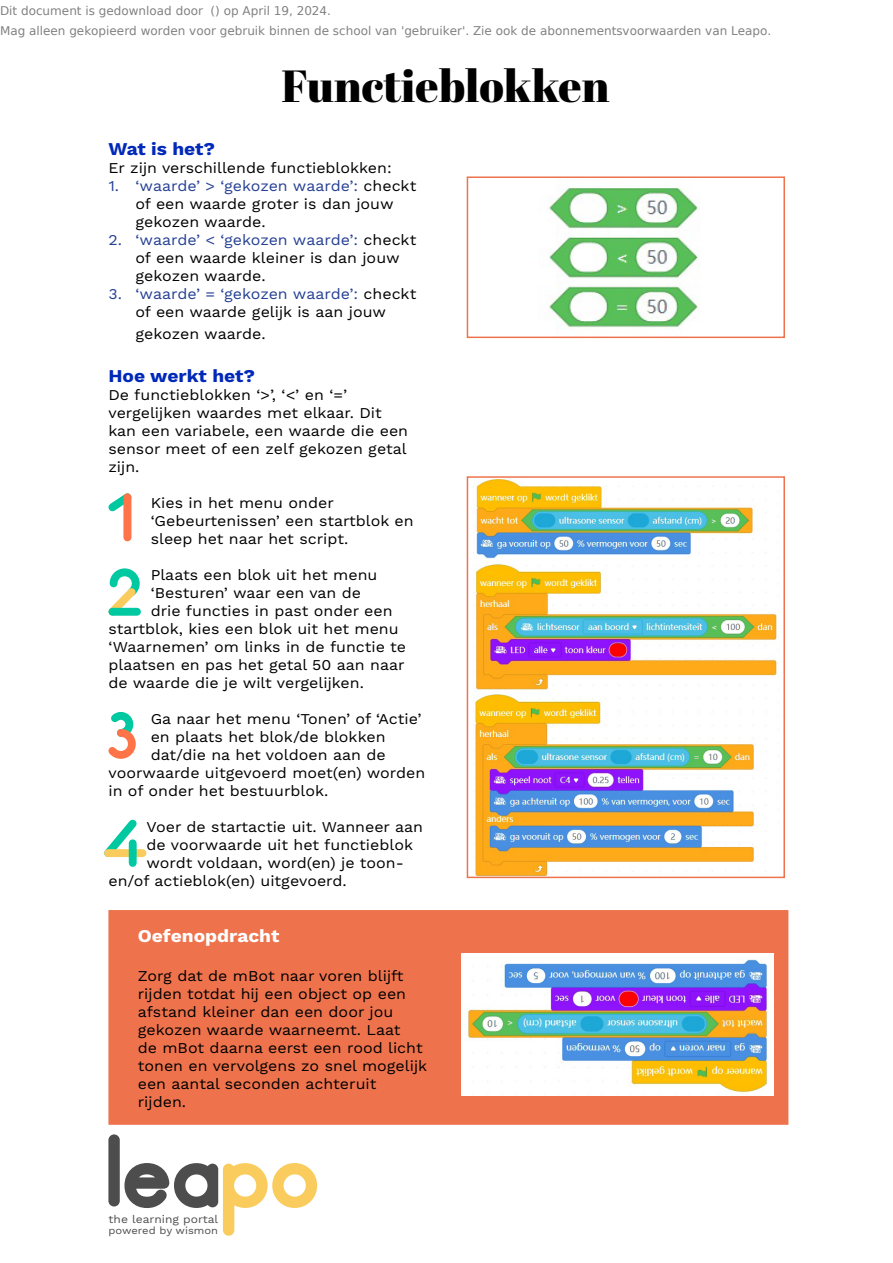
<style>
.page{position:relative;width:893px;height:1263px;background:#fff}
.page>*{position:absolute;margin:0;border:0;box-sizing:border-box;transform-origin:0 0}
.t1{font:45px "Abril Fatface";color:#000}
.t2{font:700 18px "Work Sans";color:#0028b9;scale:1.06 1}
.t3{font:700 18px "Work Sans";color:#fff;scale:1.06 1}
.t4{font:15px/18px "Work Sans";color:#000;scale:1.06 1}
.t5{font:12px/20.4px "DejaVu Sans";color:rgb(0 0 0/.5)}
.t6{font:11.1px "Work Sans";color:#4d4d4d;scale:1.09 1}
.t7{font:10.2px "Work Sans";color:#4d4d4d;scale:1.09 1}
.s1{color:#254093}
</style>
<div class="page">
<div style="left:108px;top:910px;width:680px;height:215px;background:#ee734d;border:2px solid #ee734d"></div>
<img style="left:461px;top:953px;width:313px;height:143px">
<img style="left:474px;top:479px;width:303px;height:396px">
<div style="left:467px;top:476px;width:318px;height:402px;border:2px solid #ee734d"></div>
<svg style="left:108px;top:493px;width:23px;height:19px"></svg>
<div style="left:123px;top:497px;width:8px;height:40px;background:#ff7348"></div>
<svg style="left:108px;top:568px;width:33px;height:48px"></svg>
<div style="left:112px;top:608px;width:25px;height:8px;background:#00c8a0"></div>
<svg style="left:108px;top:712px;width:28px;height:47px"></svg>
<svg style="left:104px;top:820px;width:40px;height:44px"></svg>
<div style="left:108px;top:849px;width:35px;height:8px;background:#f9cc5d"></div>
<div style="left:129px;top:843px;width:8px;height:20px;background:#00c8a0"></div>
<img style="left:545px;top:186px;width:155px;height:143px">
<div style="left:467px;top:176px;width:318px;height:162px;border:2px solid #ee734d"></div>
<svg style="left:124px;top:1163px;width:193px;height:73px"></svg>
<div style="left:108px;top:1134px;width:12px;height:72px;background:#4d4d4d;border-radius:6px"></div>
<p class="t5" style="left:0;top:0;width:773px">Dit document is gedownload door () op April 19, 2024.<br>Mag alleen gekopieerd worden voor gebruik binnen de school van 'gebruiker'. Zie ook de abonnementsvoorwaarden van Leapo.</p>
<h1 class="t1" style="left:281px;top:54px;width:329px">Functieblokken</h1>
<p class="t2" style="left:108px;top:138px;width:102px">Wat is het?</p>
<p class="t4" style="left:108px;top:159px;width:269px">Er zijn verschillende functieblokken:</p>
<p class="t4" style="left:135px;top:177px;width:267px;text-indent:-27px"><span class="s1">1. ‘waarde’ &gt; ‘gekozen waarde’:</span> checkt of een waarde groter is dan jouw gekozen waarde.</p>
<p class="t4" style="left:135px;top:231px;width:267px;text-indent:-27px"><span class="s1">2. ‘waarde’ &lt; ‘gekozen waarde’:</span> checkt of een waarde kleiner is dan jouw gekozen waarde.</p>
<p class="t4" style="left:108px;top:285px;width:292px;text-align:center"><span class="s1">3. ‘waarde’ = ‘gekozen waarde’:</span> checkt of een waarde gelijk is aan jouw</p>
<p class="t4" style="left:135px;top:325px;width:124px">gekozen waarde.</p>
<p class="t2" style="left:108px;top:365px;width:140px">Hoe werkt het?</p>
<p class="t4" style="left:108px;top:386px;width:284px">De functieblokken ‘&gt;’, ‘&lt;’ en ‘=’ vergelijken waardes met elkaar. Dit kan een variabele, een waarde die een sensor meet of een zelf gekozen getal zijn.</p>
<p class="t4" style="left:151px;top:494px;width:249px">Kies in het menu onder ‘Gebeurtenissen’ een startblok en sleep het naar het script.</p>
<p class="t4" style="left:151px;top:566px;width:215px">Plaats een blok uit het menu</p>
<p class="t4" style="left:151px;top:584px;width:200px">‘Besturen’ waar een van de</p>
<p class="t4" style="left:151px;top:602px;width:230px">drie functies in past onder een</p>
<p class="t4" style="left:108px;top:620px;width:275px">startblok, kies een blok uit het menu</p>
<p class="t4" style="left:108px;top:638px;width:282px">‘Waarnemen’ om links in de functie te</p>
<p class="t4" style="left:108px;top:656px;width:281px">plaatsen en pas het getal 50 aan naar</p>
<p class="t4" style="left:108px;top:674px;width:243px">de waarde die je wilt vergelijken.</p>
<p class="t4" style="left:151px;top:710px;width:257px">Ga naar het menu ‘Tonen’ of ‘Actie’</p>
<p class="t4" style="left:151px;top:728px;width:223px">en plaats het blok/de blokken</p>
<p class="t4" style="left:151px;top:746px;width:223px">dat/die na het voldoen aan de</p>
<p class="t4" style="left:108px;top:764px;width:300px">voorwaarde uitgevoerd moet(en) worden</p>
<p class="t4" style="left:108px;top:782px;width:209px">in of onder het bestuurblok.</p>
<p class="t4" style="left:146px;top:818px;width:262px">Voer de startactie uit. Wanneer aan</p>
<p class="t4" style="left:146px;top:836px;width:253px">de voorwaarde uit het functieblok</p>
<p class="t4" style="left:146px;top:854px;width:244px">wordt voldaan, word(en) je toon-</p>
<p class="t4" style="left:108px;top:872px;width:226px">en/of actieblok(en) uitgevoerd.</p>
<p class="t3" style="left:138px;top:926px;width:135px">Oefenopdracht</p>
<p class="t4" style="left:138px;top:967px;width:275px">Zorg dat de mBot naar voren blijft rijden totdat hij een object op een afstand kleiner dan een door jou gekozen waarde waarneemt. Laat<br>de mBot daarna eerst een rood licht tonen en vervolgens zo snel mogelijk een aantal seconden achteruit rijden.</p>
<p class="t6" style="left:109px;top:1213px;width:102px">the learning portal</p>
<p class="t7" style="left:108px;top:1225px;width:102px">powered by wismon</p>
</div>
